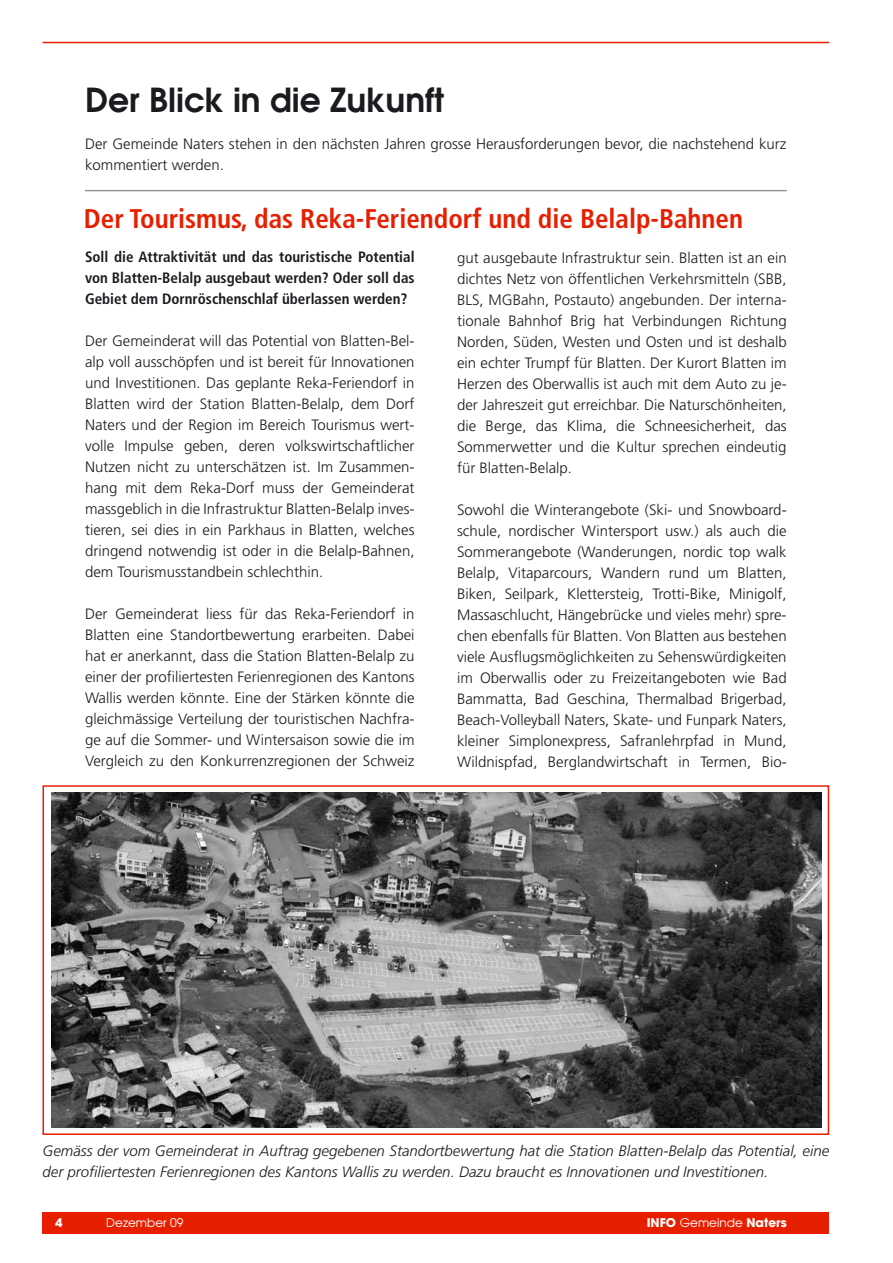
<style>
.page{position:relative;width:893px;height:1263px;background:#fff}
.page>*{position:absolute;margin:0;border:0;box-sizing:border-box;transform-origin:0 0}
.t1{font:600 33px "Avant Garde";color:#1b1b1f}
.t2{font:700 condensed 27px "Frutiger";color:#e71f01}
.t3{font:300 15px/21px "Frutiger";color:#1b1b1f;text-align:justify}
.t4{font:italic 300 15px/21px "Frutiger";color:#1b1b1f}
.t5{font:700 condensed 15px/21px "Frutiger";color:#1b1b1f;text-align:justify}
.t6{font:700 12px "Avant Garde";color:#fff}
.t7{font:12px "Avant Garde";color:#fff}
.s1{font-weight:400}
</style>
<div class="page">
<div style="left:43px;top:1212px;width:786px;height:21px;background:#e71f01"></div>
<hr style="left:43px;top:42px;width:786px;height:1px;background:#e71f01">
<hr style="left:85px;top:190px;width:702px;height:1px;background:#97979b">
<div style="left:43px;top:785px;width:786px;height:350px;border:2px solid #e71f01"></div>
<img style="left:51px;top:792px;width:771px;height:336px">
<h1 class="t1" style="left:85px;top:78px;width:361px">Der Blick in die Zukunft</h1>
<p class="t3" style="left:85px;top:133px;width:703px">Der Gemeinde Naters stehen in den nächsten Jahren grosse Herausforderungen bevor, die nachstehend kurz kommentiert werden.</p>
<h2 class="t2" style="left:84px;top:202px;width:661px">Der Tourismus, das Reka-Feriendorf und die Belalp-Bahnen</h2>
<p class="t5" style="left:85px;top:246px;width:331px">Soll die Attraktivität und das touristische Potential von Blatten-Belalp ausgebaut werden? Oder soll das Gebiet dem Dornröschenschlaf überlassen werden?</p>
<p class="t3" style="left:85px;top:330px;width:331px">Der Gemeinderat will das Potential von Blatten-Bel&shy;alp voll ausschöpfen und ist bereit für Innovationen und Investitionen. Das geplante Reka-Feriendorf in Blatten wird der Station Blatten-Belalp, dem Dorf Naters und der Region im Bereich Tourismus wert&shy;volle Impulse geben, deren volkswirtschaftlicher Nutzen nicht zu unterschätzen ist. Im Zusammen&shy;hang mit dem Reka-Dorf muss der Gemeinderat massgeblich in die Infrastruktur Blatten-Belalp inves&shy;tieren, sei dies in ein Parkhaus in Blatten, welches dringend notwendig ist oder in die Belalp-Bahnen, dem Tourismusstandbein schlechthin.</p>
<p class="t3" style="left:85px;top:603px;width:331px">Der Gemeinderat liess für das Reka-Feriendorf in Blatten eine Standortbewertung erarbeiten. Dabei hat er anerkannt, dass die Station Blatten-Belalp zu einer der profiliertesten Ferienregionen des Kantons Wallis werden könnte. Eine der Stärken könnte die gleichmässige Verteilung der touristischen Nachfra&shy;ge auf die Sommer- und Wintersaison sowie die im Vergleich zu den Konkurrenzregionen der Schweiz</p>
<p class="t3" style="left:457px;top:247px;width:331px">gut ausgebaute Infrastruktur sein. Blatten ist an ein dichtes Netz von öffentlichen Verkehrsmitteln (SBB, BLS, MGBahn, Postauto) angebunden. Der interna&shy;tionale Bahnhof Brig hat Verbindungen Richtung Norden, Süden, Westen und Osten und ist deshalb ein echter Trumpf für Blatten. Der Kurort Blatten im Herzen des Oberwallis ist auch mit dem Auto zu je&shy;der Jahreszeit gut erreichbar. Die Naturschönheiten, die Berge, das Klima, die Schneesicherheit, das Sommerwetter und die Kultur sprechen eindeutig für Blatten-Belalp.</p>
<p class="t3" style="left:457px;top:499px;width:331px">Sowohl die Winterangebote (Ski- und Snowboard&shy;schule, nordischer Wintersport usw.) als auch die Sommerangebote (Wanderungen, nordic top walk Belalp, Vitaparcours, Wandern rund um Blatten, Biken, Seilpark, Klettersteig, Trotti-Bike, Minigolf, Massaschlucht, Hängebrücke und vieles mehr) spre&shy;chen ebenfalls für Blatten. Von Blatten aus bestehen viele Ausflugsmöglichkeiten zu Sehenswürdigkeiten im Oberwallis oder zu Freizeitangeboten wie Bad Bammatta, Bad Geschina, Thermalbad Brigerbad, Beach-Volleyball Naters, Skate- und Funpark Naters, kleiner Simplonexpress, Safranlehrpfad in Mund, Wildnispfad, Berglandwirtschaft in Termen, Bio-</p>
<p class="t4" style="left:43px;top:1140px;width:788px">Gemäss der vom Gemeinderat in Auftrag gegebenen Standortbewertung hat die Station Blatten-Belalp das Potential, eine der profiliertesten Ferienregionen des Kantons Wallis zu werden. Dazu braucht es Innovationen und Investitionen.</p>
<p class="t6" style="left:55px;top:1215px;width:9px">4</p>
<p class="t7" style="left:106px;top:1215px;width:79px">Dezember 09</p>
<p class="t6" style="left:647px;top:1215px;width:141px">INFO <span class="s1">Gemeinde</span> Naters</p>
</div>
